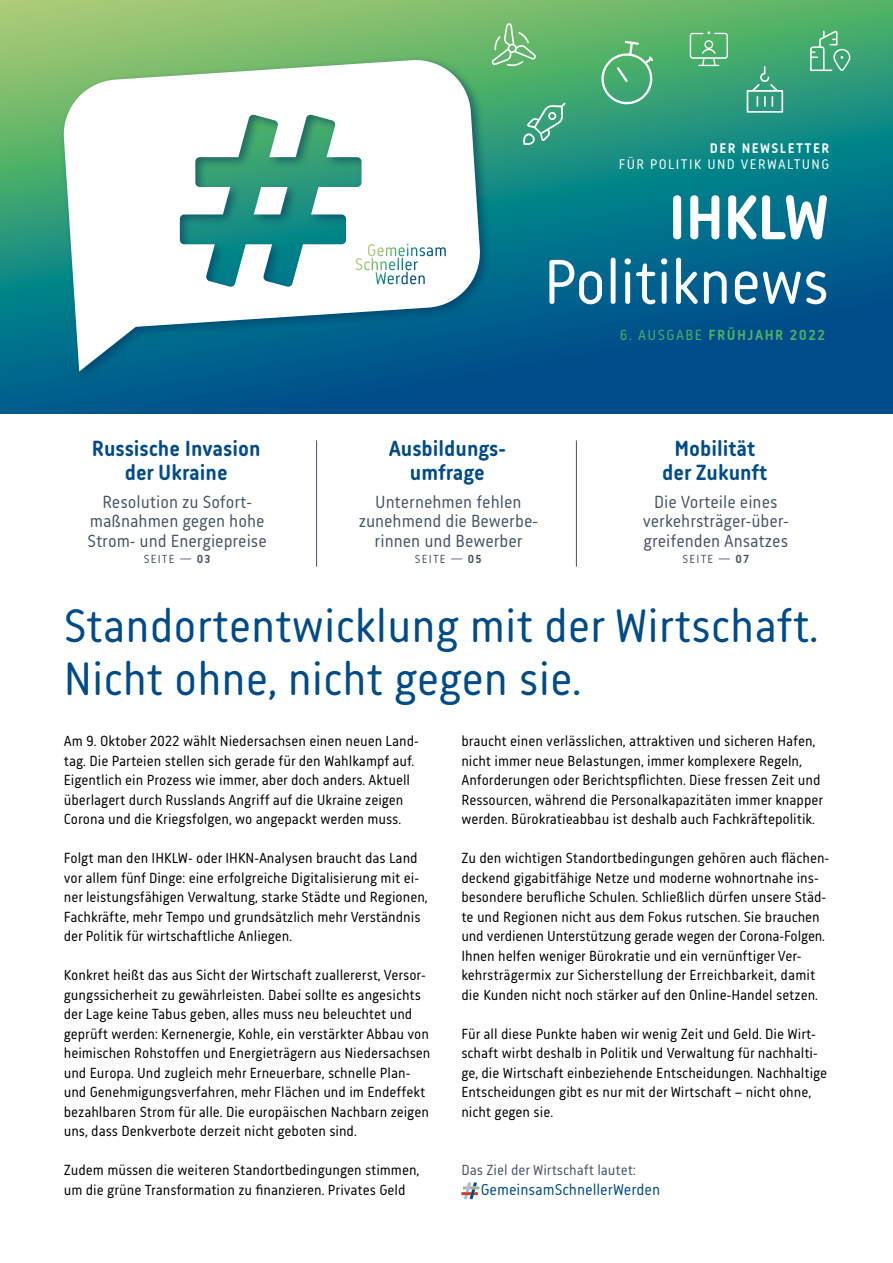
<style>
.page{position:relative;width:893px;height:1263px;background:#fff}
.page>*{position:absolute;margin:0;border:0;box-sizing:border-box;transform-origin:0 0}
.t1{font:64.5px "Korb";letter-spacing:-.01em;color:#fff}
.t2{font:700 64.5px "Korb";letter-spacing:-.01em;color:#fff}
.t3{font:48px/52.5px "Korb";color:#004b88}
.t4{font:700 22.5px "Korb";color:#004b88}
.t5{font:18px "Korb";color:#485464}
.t6{font:16.2px "Korb";color:#004b88}
.t7{font:15px/19.5px "Korb";color:#000}
.t8{font:15px "Korb";color:#485464}
.t9{font:700 15px "Korb";letter-spacing:.1em;color:#4bb166}
.t10{font:14.25px "Korb";letter-spacing:.1em;color:#fff}
.t11{font:700 14.25px "Korb";letter-spacing:.1em;color:#fff}
.t12{font:12px "Korb";letter-spacing:.1em;color:#485464}
.s1{font-weight:700}
.s2{font-weight:400}
</style>
<div class="page">
<svg style="left:0;top:0;width:893px;height:414px;background:#258180"></svg>
<div style="left:59px;top:56px;width:433px;height:327px;background:#00315c;opacity:.55"></div>
<svg style="left:62px;top:58px;width:420px;height:313px"></svg>
<svg style="left:356px;top:244px;width:90px;height:40px"></svg>
<svg style="left:601px;top:41px;width:52px;height:63px;background:#60b780"></svg>
<svg style="left:492px;top:23px;width:44px;height:43px;background:#81c383"></svg>
<svg style="left:523px;top:103px;width:42px;height:42px;background:#58b08f"></svg>
<svg style="left:690px;top:31px;width:38px;height:35px"></svg>
<svg style="left:810px;top:31px;width:40px;height:40px;background:#62b78a"></svg>
<svg style="left:747px;top:66px;width:36px;height:47px;background:#55ae8f"></svg>
<svg style="left:461px;top:1182px;width:18px;height:17px"></svg>
<hr style="left:316px;top:440px;width:1px;height:127px;background:#485464">
<hr style="left:576px;top:440px;width:1px;height:127px;background:#485464">
<p class="t4" style="left:92px;top:435px;width:170px">Russische Invasion</p>
<p class="t4" style="left:125px;top:459px;width:104px">der Ukraine</p>
<p class="t5" style="left:102px;top:491px;width:151px">Resolution zu Sofort-</p>
<p class="t5" style="left:90px;top:511px;width:176px">maßnahmen gegen hohe</p>
<p class="t5" style="left:88px;top:530px;width:181px">Strom- und Energiepreise</p>
<p class="t12" style="left:144px;top:552px;width:68px">SEITE — <span class="s1">03</span></p>
<p class="t11" style="left:710px;top:140px;width:121px">DER NEWSLETTER</p>
<p class="t10" style="left:619px;top:156px;width:212px">FÜR POLITIK UND VERWALTUNG</p>
<p class="t2" style="left:668px;top:181px;width:163px">IHKLW</p>
<p class="t1" style="left:544px;top:245px;width:287px">Politiknews</p>
<p class="t9" style="left:620px;top:326px;width:207px"><span class="s2">6. AUSGABE</span> FRÜHJAHR 2022</p>
<p class="t4" style="left:389px;top:435px;width:119px">Ausbildungs-</p>
<p class="t4" style="left:410px;top:459px;width:76px">umfrage</p>
<p class="t5" style="left:375px;top:491px;width:148px">Unternehmen fehlen</p>
<p class="t5" style="left:359px;top:511px;width:181px">zunehmend die Bewerbe-</p>
<p class="t5" style="left:375px;top:530px;width:150px">rinnen und Bewerber</p>
<p class="t12" style="left:415px;top:552px;width:68px">SEITE — <span class="s1">05</span></p>
<p class="t4" style="left:674px;top:435px;width:82px">Mobilität</p>
<p class="t4" style="left:662px;top:459px;width:107px">der Zukunft</p>
<p class="t5" style="left:654px;top:491px;width:125px">Die Vorteile eines</p>
<p class="t5" style="left:643px;top:511px;width:147px">verkehrsträger-über-</p>
<p class="t5" style="left:643px;top:530px;width:146px">greifenden Ansatzes</p>
<p class="t12" style="left:683px;top:552px;width:68px">SEITE — <span class="s1">07</span></p>
<p class="t3" style="left:64px;top:599px;width:756px">Standortentwicklung mit der Wirtschaft.<br>Nicht ohne, nicht gegen sie.</p>
<p class="t7" style="left:64px;top:731px;width:357px">Am 9. Oktober 2022 wählt Niedersachsen einen neuen Land&shy;tag. Die Parteien stellen sich gerade für den Wahlkampf auf.<br>Eigentlich ein Prozess wie immer, aber doch anders. Aktuell überlagert durch Russlands Angriff auf die Ukraine zeigen Corona und die Kriegsfolgen, wo angepackt werden muss.</p>
<p class="t7" style="left:64px;top:848px;width:365px">Folgt man den IHKLW- oder IHKN-Analysen braucht das Land vor allem fünf Dinge: eine erfolgreiche Digitalisierung mit ei&shy;ner leistungsfähigen Verwaltung, starke Städte und Regionen, Fachkräfte, mehr Tempo und grundsätzlich mehr Verständnis der Politik für wirtschaftliche Anliegen.</p>
<p class="t7" style="left:64px;top:965px;width:368px">Konkret heißt das aus Sicht der Wirtschaft zuallererst, Versor&shy;gungssicherheit zu gewährleisten. Dabei sollte es angesichts der Lage keine Tabus geben, alles muss neu beleuchtet und geprüft werden: Kernenergie, Kohle, ein verstärkter Abbau von heimischen Rohstoffen und Energieträgern aus Niedersachsen und Europa. Und zugleich mehr Erneuerbare, schnelle Plan&shy;und Genehmigungsverfahren, mehr Flächen und im Endeffekt bezahlbaren Strom für alle. Die europäischen Nachbarn zeigen uns, dass Denkverbote derzeit nicht geboten sind.</p>
<p class="t7" style="left:64px;top:1160px;width:357px">Zudem müssen die weiteren Standortbedingungen stimmen, um die grüne Transformation zu finanzieren. Privates Geld</p>
<p class="t7" style="left:461px;top:731px;width:363px">braucht einen verlässlichen, attraktiven und sicheren Hafen, nicht immer neue Belastungen, immer komplexere Regeln, Anforderungen oder Berichtspflichten. Diese fressen Zeit und Ressourcen, während die Personalkapazitäten immer knapper werden. Bürokratieabbau ist deshalb auch Fachkräftepolitik.</p>
<p class="t7" style="left:461px;top:848px;width:369px">Zu den wichtigen Standortbedingungen gehören auch flächen&shy;deckend gigabitfähige Netze und moderne wohnortnahe ins&shy;besondere berufliche Schulen. Schließlich dürfen unsere Städ&shy;te und Regionen nicht aus dem Fokus rutschen. Sie brauchen und verdienen Unterstützung gerade wegen der Corona-Folgen.<br>Ihnen helfen weniger Bürokratie und ein vernünftiger Ver&shy;kehrsträgermix zur Sicherstellung der Erreichbarkeit, damit die Kunden nicht noch stärker auf den Online-Handel setzen.</p>
<p class="t7" style="left:461px;top:1024px;width:367px">Für all diese Punkte haben wir wenig Zeit und Geld. Die Wirt&shy;schaft wirbt deshalb in Politik und Verwaltung für nachhalti&shy;ge, die Wirtschaft einbeziehende Entscheidungen. Nachhaltige Entscheidungen gibt es nur mit der Wirtschaft – nicht ohne, nicht gegen sie.</p>
<p class="t8" style="left:461px;top:1162px;width:176px">Das Ziel der Wirtschaft lautet:</p>
<p class="t6" style="left:481px;top:1181px;width:181px">GemeinsamSchnellerWerden</p>
</div>
